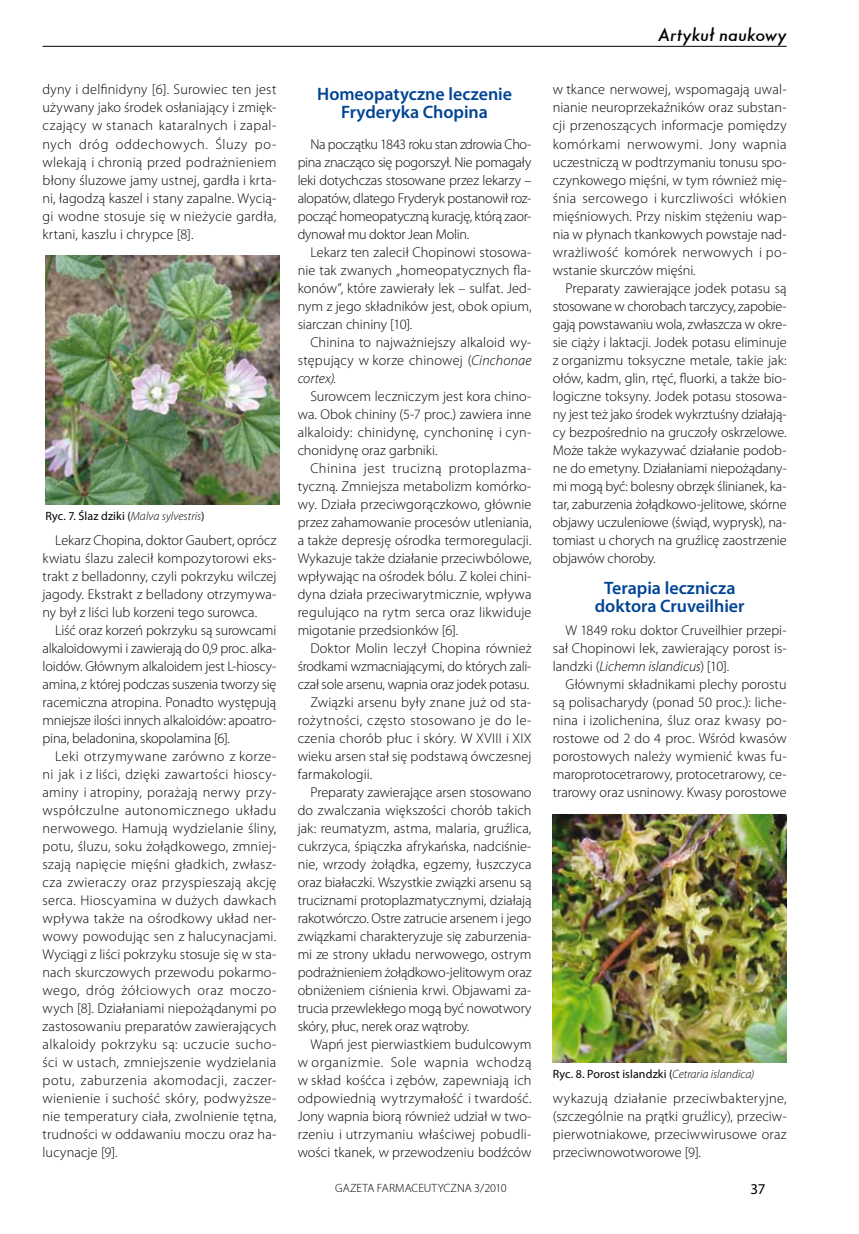
<style>
.page{position:relative;width:859px;height:1234px;background:#fff}
.page>*{position:absolute;margin:0;border:0;box-sizing:border-box;transform-origin:0 0}
.t1{font:600 18px/18px "Myriad Pro";letter-spacing:-.005em;color:#004494;text-align:center}
.t2{font:italic 500 16.5px "Futura";letter-spacing:.01em;color:#000}
.t3{font:15px "Myriad Pro";color:#000}
.t4{font:300 14.25px/18px "Myriad Pro";letter-spacing:.005em;color:#000;text-align:justify}
.t5{font:300 14.25px "Myriad Pro";letter-spacing:-.02em;color:#000}
.t6{font:300 14.25px "Myriad Pro";letter-spacing:.025em;color:#000}
.t7{font:300 14.25px "Myriad Pro";letter-spacing:.04em;color:#000}
.t8{font:12px "Myriad Pro";letter-spacing:.01em;color:#000}
.t9{font:300 12px "Myriad Pro";color:#000}
.s1{font-weight:300;font-style:italic}
.s2{font-style:italic}
</style>
<div class="page">
<img style="left:45px;top:255px;width:234px;height:249px">
<hr style="left:43px;top:46px;width:744px;height:1px;background:#000">
<img style="left:553px;top:814px;width:234px;height:248px">
<p class="t4" style="left:43px;top:81px;width:235px">dyny i delfinidyny [6]. Surowiec ten jest używany jako środek osłaniający i zmięk&shy;czający w stanach kataralnych i zapal&shy;nych dróg oddechowych. Śluzy po&shy;wlekają i chronią przed podrażnieniem błony śluzowe jamy ustnej, gardła i krta&shy;ni, łagodzą kaszel i stany zapalne. Wycią&shy;gi wodne stosuje się w nieżycie gardła, krtani, kaszlu i chrypce [8].</p>
<p class="t8" style="left:45px;top:508px;width:161px">Ryc. 7. Ślaz dziki (<span class="s1">Malva sylvestris</span>)</p>
<p class="t4" style="left:43px;top:531px;width:235px;text-indent:13px">Lekarz Chopina, doktor Gaubert, oprócz kwiatu ślazu zalecił kompozytorowi eks&shy;trakt z belladonny, czyli pokrzyku wilczej jagody. Ekstrakt z belladony otrzymywa&shy;ny był z liści lub korzeni tego surowca.</p>
<p class="t4" style="left:43px;top:621px;width:235px;text-indent:13px">Liść oraz korzeń pokrzyku są surowcami alkaloidowymi i zawierają do 0,9 proc. alka&shy;loidów. Głównym alkaloidem jest L-hioscy&shy;amina, z której podczas suszenia tworzy się racemiczna atropina. Ponadto występują mniejsze ilości innych alkaloidów: apoatro&shy;pina, beladonina, skopolamina [6].</p>
<p class="t4" style="left:43px;top:747px;width:235px;text-indent:13px">Leki otrzymywane zarówno z korze&shy;ni jak i z liści, dzięki zawartości hioscy&shy;aminy i atropiny, porażają nerwy przy&shy;współczulne autonomicznego układu nerwowego. Hamują wydzielanie śliny, potu, śluzu, soku żołądkowego, zmniej&shy;szają napięcie mięśni gładkich, zwłasz&shy;cza zwieraczy oraz przyspieszają akcję serca. Hioscyamina w dużych dawkach wpływa także na ośrodkowy układ ner&shy;wowy powodując sen z halucynacjami.<br>Wyciągi z liści pokrzyku stosuje się w sta&shy;nach skurczowych przewodu pokarmo&shy;wego, dróg żółciowych oraz moczo&shy;wych [8]. Działaniami niepożądanymi po zastosowaniu preparatów zawierających alkaloidy pokrzyku są: uczucie sucho&shy;ści w ustach, zmniejszenie wydzielania potu, zaburzenia akomodacji, zaczer&shy;wienienie i suchość skóry, podwyższe&shy;nie temperatury ciała, zwolnienie tętna, trudności w oddawaniu moczu oraz ha&shy;lucynacje [9].</p>
<p class="t1" style="left:317px;top:85px;width:196px">Homeopatyczne leczenie<br>Fryderyka Chopina</p>
<p class="t4" style="left:298px;top:135px;width:235px;text-indent:13px">Na początku 1843 roku stan zdrowia Cho&shy;pina znacząco się pogorszył. Nie pomagały leki dotychczas stosowane przez lekarzy – alopatów, dlatego Fryderyk postanowił roz&shy;począć homeopatyczną kurację, którą zaor&shy;dynował mu doktor Jean Molin.</p>
<p class="t4" style="left:298px;top:243px;width:235px;text-indent:13px">Lekarz ten zalecił Chopinowi stosowa&shy;nie tak zwanych „homeopatycznych fla&shy;konów”, które zawierały lek – sulfat. Jed&shy;nym z jego składników jest, obok opium, siarczan chininy [10].</p>
<p class="t4" style="left:298px;top:333px;width:235px;text-indent:13px">Chinina to najważniejszy alkaloid wy&shy;stępujący w korze chinowej (<span class="s2">Cinchonae cortex).</span></p>
<p class="t4" style="left:298px;top:387px;width:235px;text-indent:13px">Surowcem leczniczym jest kora chino&shy;wa. Obok chininy (5-7 proc.) zawiera inne alkaloidy: chinidynę, cynchoninę i cyn&shy;chonidynę oraz garbniki.</p>
<p class="t4" style="left:298px;top:459px;width:235px;text-indent:13px">Chinina jest trucizną protoplazma&shy;tyczną. Zmniejsza metabolizm komórko&shy;wy. Działa przeciwgorączkowo, głównie przez zahamowanie procesów utleniania, a także depresję ośrodka termoregulacji.<br>Wykazuje także działanie przeciwbólowe, wpływając na ośrodek bólu. Z kolei chini&shy;dyna działa przeciwarytmicznie, wpływa regulująco na rytm serca oraz likwiduje migotanie przedsionków [6].</p>
<p class="t4" style="left:310px;top:639px;width:223px">Doktor Molin leczył Chopina również</p>
<p class="t5" style="left:298px;top:657px;width:235px">środkami wzmacniającymi, do których zali-</p>
<p class="t5" style="left:298px;top:675px;width:233px">czał sole arsenu, wapnia oraz jodek potasu.</p>
<p class="t4" style="left:310px;top:693px;width:223px">Związki arsenu były znane już od sta-</p>
<p class="t6" style="left:298px;top:711px;width:235px">rożytności, często stosowano je do le-</p>
<p class="t4" style="left:298px;top:729px;width:235px">czenia chorób płuc i skóry. W XVIII i XIX</p>
<p class="t4" style="left:298px;top:747px;width:235px">wieku arsen stał się podstawą ówczesnej</p>
<p class="t4" style="left:298px;top:765px;width:76px">farmakologii.</p>
<p class="t4" style="left:310px;top:783px;width:223px">Preparaty zawierające arsen stosowano</p>
<p class="t4" style="left:298px;top:801px;width:235px">do zwalczania większości chorób takich</p>
<p class="t4" style="left:298px;top:819px;width:235px">jak: reumatyzm, astma, malaria, gruźlica,</p>
<p class="t4" style="left:298px;top:837px;width:235px">cukrzyca, śpiączka afrykańska, nadciśnie-</p>
<p class="t4" style="left:298px;top:855px;width:235px">nie, wrzody żołądka, egzemy, łuszczyca</p>
<p class="t4" style="left:298px;top:873px;width:235px">oraz białaczki. Wszystkie związki arsenu są</p>
<p class="t4" style="left:298px;top:891px;width:235px">truciznami protoplazmatycznymi, działają</p>
<p class="t4" style="left:298px;top:909px;width:235px">rakotwórczo. Ostre zatrucie arsenem i jego</p>
<p class="t4" style="left:298px;top:927px;width:235px">związkami charakteryzuje się zaburzenia-</p>
<p class="t4" style="left:298px;top:945px;width:235px">mi ze strony układu nerwowego, ostrym</p>
<p class="t4" style="left:298px;top:963px;width:235px">podrażnieniem żołądkowo-jelitowym oraz</p>
<p class="t4" style="left:298px;top:981px;width:235px">obniżeniem ciśnienia krwi. Objawami za-</p>
<p class="t4" style="left:298px;top:999px;width:235px">trucia przewlekłego mogą być nowotwory</p>
<p class="t4" style="left:298px;top:1017px;width:173px">skóry, płuc, nerek oraz wątroby.</p>
<p class="t4" style="left:310px;top:1035px;width:223px">Wapń jest pierwiastkiem budulcowym</p>
<p class="t7" style="left:298px;top:1053px;width:235px">w organizmie. Sole wapnia wchodzą</p>
<p class="t4" style="left:298px;top:1071px;width:235px">w skład kośćca i zębów, zapewniają ich</p>
<p class="t4" style="left:298px;top:1089px;width:235px">odpowiednią wytrzymałość i twardość.</p>
<p class="t4" style="left:298px;top:1107px;width:235px">Jony wapnia biorą również udział w two-</p>
<p class="t4" style="left:298px;top:1125px;width:235px">rzeniu i utrzymaniu właściwej pobudli-</p>
<p class="t4" style="left:298px;top:1143px;width:235px">wości tkanek, w przewodzeniu bodźców</p>
<p class="t2" style="left:658px;top:24px;width:130px">Artykuł naukowy</p>
<p class="t4" style="left:553px;top:81px;width:235px">w tkance nerwowej, wspomagają uwal&shy;nianie neuroprzekaźników oraz substan&shy;cji przenoszących informacje pomiędzy komórkami nerwowymi. Jony wapnia uczestniczą w podtrzymaniu tonusu spo&shy;czynkowego mięśni, w tym również mię&shy;śnia sercowego i kurczliwości włókien mięśniowych. Przy niskim stężeniu wap&shy;nia w płynach tkankowych powstaje nad&shy;wrażliwość komórek nerwowych i po&shy;wstanie skurczów mięśni.</p>
<p class="t4" style="left:553px;top:279px;width:235px;text-indent:13px">Preparaty zawierające jodek potasu są stosowane w chorobach tarczycy, zapobie&shy;gają powstawaniu wola, zwłaszcza w okre&shy;sie ciąży i laktacji. Jodek potasu eliminuje z organizmu toksyczne metale, takie jak: ołów, kadm, glin, rtęć, fluorki, a także bio&shy;logiczne toksyny. Jodek potasu stosowa&shy;ny jest też jako środek wykrztuśny działają&shy;cy bezpośrednio na gruczoły oskrzelowe.<br>Może także wykazywać działanie podob&shy;ne do emetyny. Działaniami niepożądany&shy;mi mogą być: bolesny obrzęk ślinianek, ka&shy;tar, zaburzenia żołądkowo-jelitowe, skórne objawy uczuleniowe (świąd, wyprysk), na&shy;tomiast u chorych na gruźlicę zaostrzenie objawów choroby.</p>
<p class="t1" style="left:595px;top:578px;width:151px">Terapia lecznicza doktora Cruveilhier</p>
<p class="t4" style="left:553px;top:621px;width:235px;text-indent:13px">W 1849 roku doktor Cruveilhier przepi&shy;sał Chopinowi lek, zawierający porost is&shy;landzki (<span class="s2">Lichemn islandicus</span>) [10].</p>
<p class="t4" style="left:553px;top:675px;width:235px;text-indent:13px">Głównymi składnikami plechy porostu są polisacharydy (ponad 50 proc.): liche&shy;nina i izolichenina, śluz oraz kwasy po&shy;rostowe od 2 do 4 proc. Wśród kwasów porostowych należy wymienić kwas fu&shy;maroprotocetrarowy, protocetrarowy, ce&shy;trarowy oraz usninowy. Kwasy porostowe</p>
<p class="t8" style="left:553px;top:1066px;width:203px">Ryc. 8. Porost islandzki (<span class="s1">Cetraria islandica)</span></p>
<p class="t4" style="left:553px;top:1089px;width:235px">wykazują działanie przeciwbakteryjne, (szczególnie na prątki gruźlicy), przeciw&shy;pierwotniakowe, przeciwwirusowe oraz przeciwnowotworowe [9].</p>
<p class="t9" style="left:335px;top:1180px;width:173px">GAZETA FARMACEUTYCZNA 3/2010</p>
<p class="t3" style="left:750px;top:1179px;width:16px">37</p>
</div>
